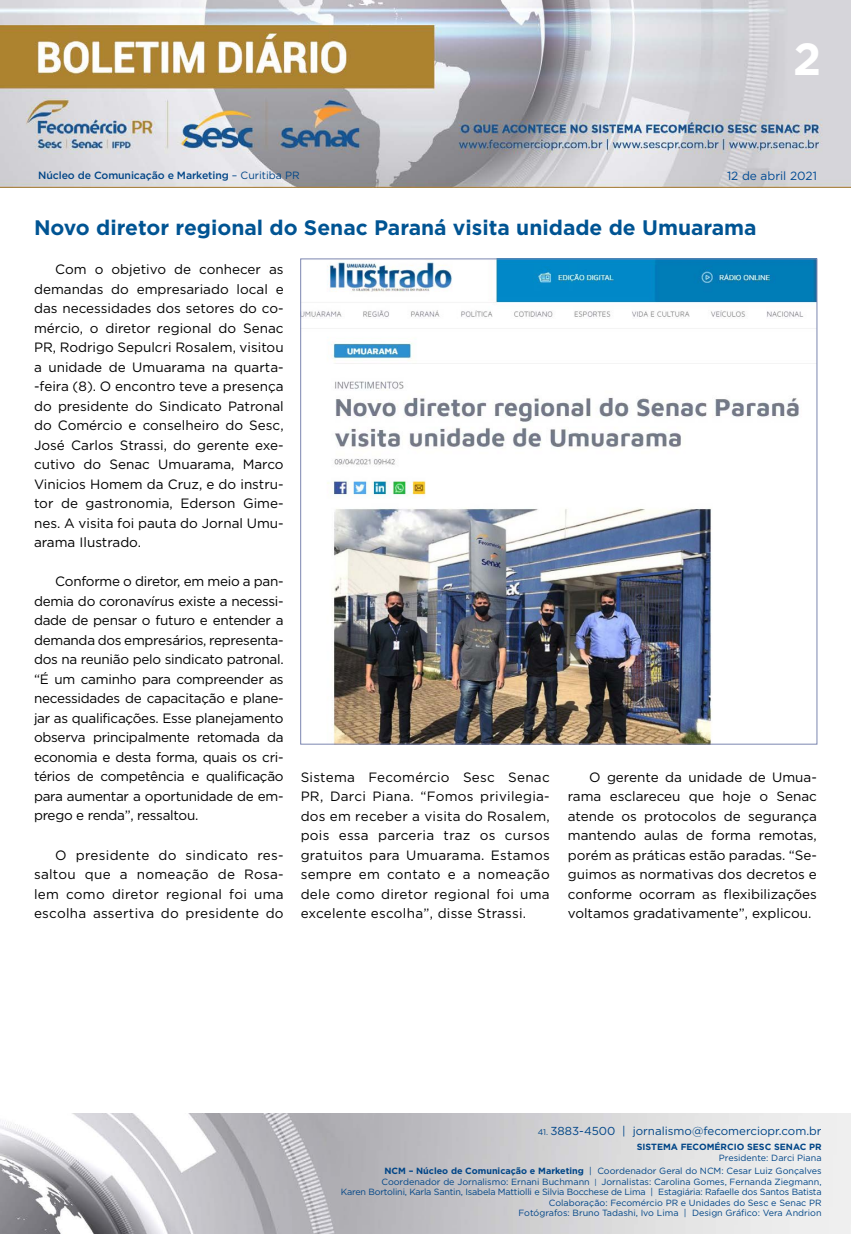
<style>
.page{position:relative;width:851px;height:1234px;background:#fff}
.page>*{position:absolute;margin:0;border:0;box-sizing:border-box;transform-origin:0 0}
.t1{font:700 45px "Gotham";color:#fff}
.t2{font:700 21px "Gotham";color:#005493}
.t3{font:13.5px/19.5px "Gotham";color:#000;text-align:justify}
.t4{font:11.85px "Gotham";color:#004a93}
.t5{font:11.55px "Gotham";color:#004587}
.t6{font:500 10.5px "Gotham";letter-spacing:-.01em;color:#004587}
.t7{font:9px/10.5px "Gotham";color:#004587;text-align:right}
.t8{font:700 9px "Gotham";color:#004587}
.s1{font-weight:400}
.s2{font-size:8.25px}
.s3{font-weight:700}
.s4{font-size:7.65px}
</style>
<div class="page">
<img style="left:0;top:0;width:850px;height:188px">
<img style="left:0;top:1113px;width:850px;height:120px">
<img style="left:302px;top:261px;width:513px;height:481px">
<h1 class="t1" style="left:793px;top:29px;width:30px">2</h1>
<p class="t6" style="left:38px;top:168px;width:263px">Núcleo de Comunicação e Marketing <span class="s1">– Curitiba PR</span></p>
<p class="t4" style="left:727px;top:168px;width:91px">12 de abril 2021</p>
<h2 class="t2" style="left:34px;top:214px;width:724px">Novo diretor regional do Senac Paraná visita unidade de Umuarama</h2>
<p class="t3" style="left:34px;top:259px;width:251px;text-indent:21px">Com o objetivo de conhecer as demandas do empresariado local e das necessidades dos setores do co&shy;mércio, o diretor regional do Senac PR, Rodrigo Sepulcri Rosalem, visitou a unidade de Umuarama na quarta--feira (8). O encontro teve a presença do presidente do Sindicato Patronal do Comércio e conselheiro do Sesc, José Carlos Strassi, do gerente exe&shy;cutivo do Senac Umuarama, Marco Vinicios Homem da Cruz, e do instru&shy;tor de gastronomia, Ederson Gime&shy;nes. A visita foi pauta do Jornal Umu&shy;arama Ilustrado.</p>
<p class="t3" style="left:34px;top:571px;width:251px;text-indent:21px">Conforme o diretor, em meio a pan&shy;demia do coronavírus existe a necessi&shy;dade de pensar o futuro e entender a demanda dos empresários, representa&shy;dos na reunião pelo sindicato patronal. “É um caminho para compreender as necessidades de capacitação e plane&shy;jar as qualificações. Esse planejamento observa principalmente retomada da economia e desta forma, quais os cri&shy;térios de competência e qualificação para aumentar a oportunidade de em&shy;prego e renda”, ressaltou.</p>
<p class="t3" style="left:34px;top:844px;width:251px;text-indent:21px">O presidente do sindicato res&shy;saltou que a nomeação de Rosa&shy;lem como diretor regional foi uma escolha assertiva do presidente do</p>
<p class="t3" style="left:300px;top:766px;width:250px">Sistema Fecomércio Sesc Senac PR, Darci Piana. “Fomos privilegia&shy;dos em receber a visita do Rosalem, pois essa parceria traz os cursos gratuitos para Umuarama. Estamos sempre em contato e a nomeação dele como diretor regional foi uma excelente escolha”, disse Strassi.</p>
<p class="t3" style="left:567px;top:766px;width:250px;text-indent:21px">O gerente da unidade de Umua&shy;rama esclareceu que hoje o Senac atende os protocolos de segurança mantendo aulas de forma remotas, porém as práticas estão paradas. “Se&shy;guimos as normativas dos decretos e conforme ocorram as flexibilizações voltamos gradativamente”, explicou.</p>
<p class="t5" style="left:537px;top:1123px;width:285px"><span class="s2">41.</span> 3883-4500 | jornalismo@fecomerciopr.com.br</p>
<p class="t8" style="left:636px;top:1140px;width:186px">SISTEMA FECOMÉRCIO SESC SENAC PR</p>
<p class="t7" style="left:384px;top:1150px;width:438px;line-height:13.5px">Presidente: Darci Piana<br><span class="s3">NCM – Núcleo de Comunicação e Marketing</span> | Coordenador Geral do NCM: Cesar Luiz Gonçalves</p>
<p class="t7" style="left:341px;top:1175px;width:482px">Coordenador de Jornalismo: Ernani Buchmann <span class="s4">|</span> Jornalistas: Carolina Gomes, Fernanda Ziegmann,<br>Karen Bortolini, Karla Santin, Isabela Mattiolli e Silvia Bocchese de Lima | Estagiária: Rafaelle dos Santos Batista Colaboração: Fecomércio PR e Unidades do Sesc e Senac PR<br>Fotógrafos: Bruno Tadashi, Ivo Lima | Design Gráfico: Vera Andrion</p>
</div>
